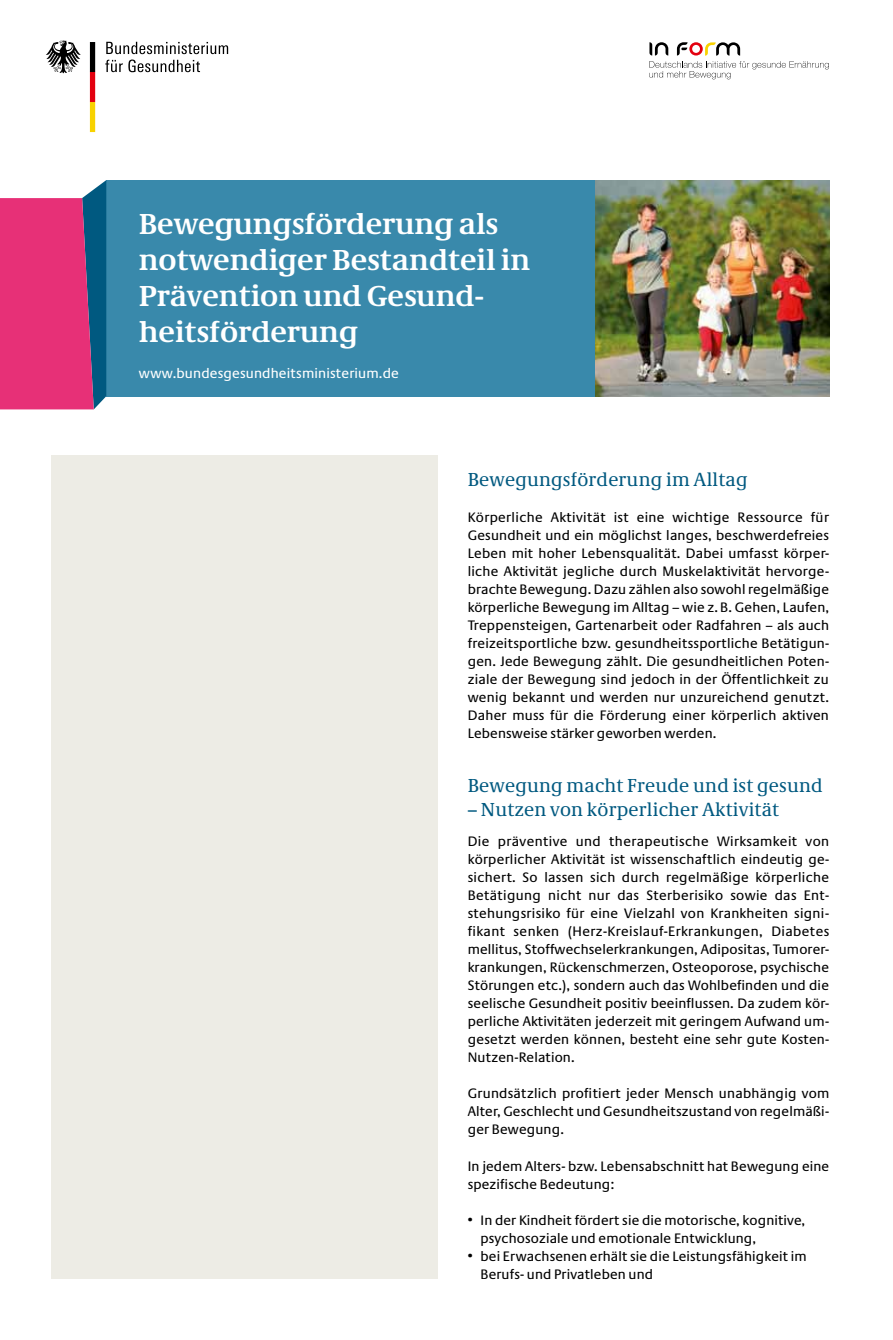
<style>
.page{position:relative;width:893px;height:1340px;background:#fff}
.page>*{position:absolute;margin:0;border:0;box-sizing:border-box;transform-origin:0 0}
.t1{font:700 30px/36px "Neue Demos";color:#fff}
.t2{font:19.5px "Neue Demos";letter-spacing:.01em;color:#005980}
.t3{font:14.4px "Neue Praxis";letter-spacing:.01em;color:#fff}
.t4{font:14.25px/18px "Neue Praxis";letter-spacing:.01em;color:#000;text-align:justify}
</style>
<div class="page">
<div style="left:106px;top:180px;width:723px;height:216px;background:#3989ab"></div>
<div style="left:51px;top:455px;width:387px;height:823px;background:#edece5"></div>
<svg style="left:46px;top:41px;width:35px;height:32px"></svg>
<svg style="left:90px;top:42px;width:5px;height:90px"></svg>
<svg style="left:106px;top:42px;width:122px;height:12px"></svg>
<svg style="left:105px;top:60px;width:95px;height:12px"></svg>
<svg style="left:0;top:180px;width:106px;height:229px;background:#c44582"></svg>
<img style="left:595px;top:180px;width:234px;height:216px">
<svg style="left:649px;top:42px;width:180px;height:37px"></svg>
<h1 class="t1" style="left:139px;top:206px;width:393px">Bewegungsförderung als notwendiger Bestandteil in<br>Prävention und Gesund&shy;heitsförderung</h1>
<p class="t3" style="left:139px;top:364px;width:262px">www.bundesgesundheitsministerium.de</p>
<h2 class="t2" style="left:468px;top:468px;width:281px">Bewegungsförderung im Alltag</h2>
<p class="t4" style="left:468px;top:508px;width:363px">Körperliche Aktivität ist eine wichtige Ressource für Gesundheit und ein möglichst langes, beschwerdefreies Leben mit hoher Lebensqualität. Dabei umfasst körper&shy;liche Aktivität jegliche durch Muskelaktivität hervorge&shy;brachte Bewegung. Dazu zählen also sowohl regelmäßige körperliche Bewegung im Alltag – wie z. B. Gehen, Laufen, Treppensteigen, Gartenarbeit oder Radfahren – als auch freizeitsportliche bzw. gesundheitssportliche Betätigun&shy;gen. Jede Bewegung zählt. Die gesundheitlichen Poten&shy;ziale der Bewegung sind jedoch in der Öffentlichkeit zu wenig bekannt und werden nur unzureichend genutzt.<br>Daher muss für die Förderung einer körperlich aktiven Lebensweise stärker geworben werden.</p>
<h2 class="t2" style="left:468px;top:774px;width:357px">Bewegung macht Freude und ist gesund</h2>
<h2 class="t2" style="left:468px;top:797px;width:313px">– Nutzen von körperlicher Aktivität</h2>
<p class="t4" style="left:468px;top:832px;width:363px">Die präventive und therapeutische Wirksamkeit von körperlicher Aktivität ist wissenschaftlich eindeutig ge&shy;sichert. So lassen sich durch regelmäßige körperliche Betätigung nicht nur das Sterberisiko sowie das Ent&shy;stehungsrisiko für eine Vielzahl von Krankheiten signi&shy;fikant senken (Herz-Kreislauf-Erkrankungen, Diabetes mellitus, Stoffwechselerkrankungen, Adipositas, Tumorer&shy;krankungen, Rückenschmerzen, Osteoporose, psychische Störungen etc.), sondern auch das Wohlbefinden und die seelische Gesundheit positiv beeinflussen. Da zudem kör&shy;perliche Aktivitäten jederzeit mit geringem Aufwand um&shy;gesetzt werden können, besteht eine sehr gute Kosten-Nutzen-Relation.</p>
<p class="t4" style="left:468px;top:1084px;width:363px">Grundsätzlich profitiert jeder Mensch unabhängig vom Alter, Geschlecht und Gesundheitszustand von regelmäßi&shy;ger Bewegung.</p>
<p class="t4" style="left:468px;top:1156px;width:363px">In jedem Alters- bzw. Lebensabschnitt hat Bewegung eine spezifische Bedeutung:</p>
<p class="t4" style="left:480px;top:1210px;width:326px;text-indent:-13px">• In der Kindheit fördert sie die motorische, kognitive, psychosoziale und emotionale Entwicklung,</p>
<p class="t4" style="left:480px;top:1246px;width:328px;text-indent:-13px">• bei Erwachsenen erhält sie die Leistungsfähigkeit im<br>Berufs- und Privatleben und</p>
</div>
